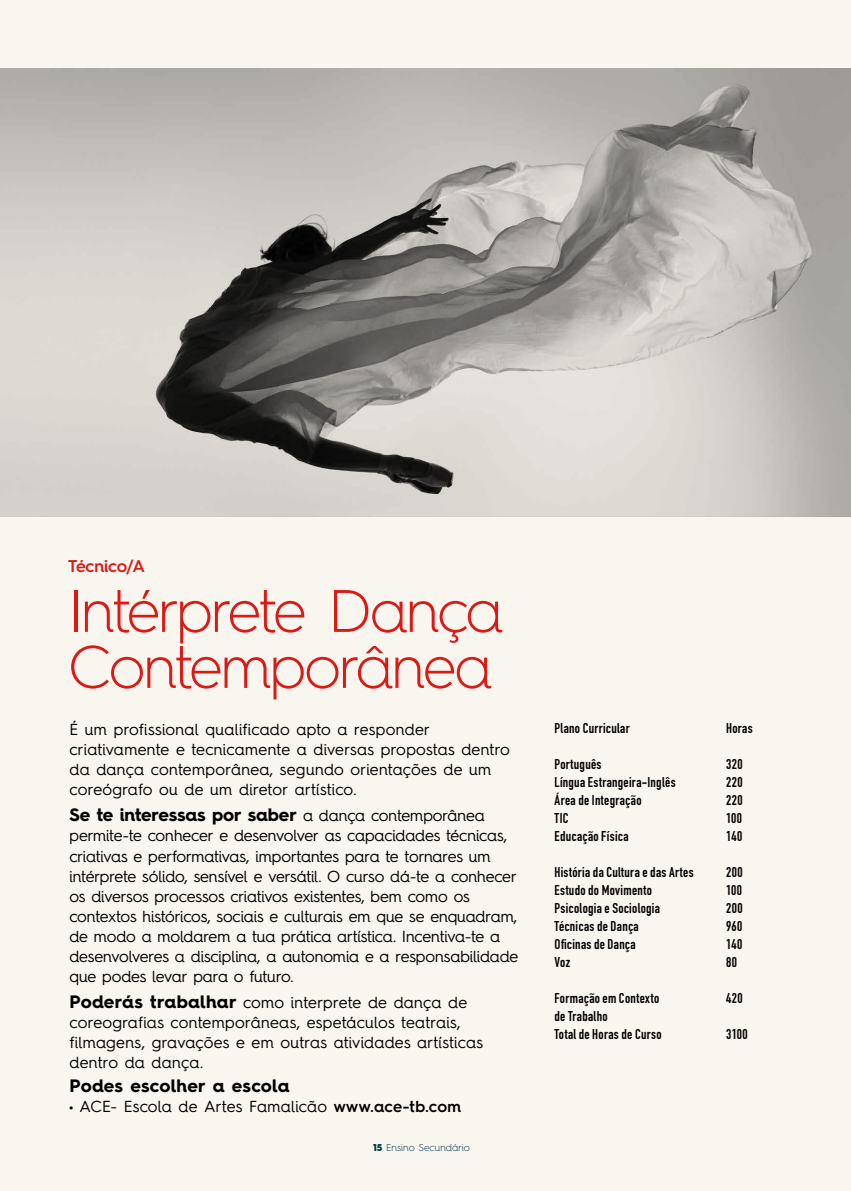
<style>
.page{position:relative;width:851px;height:1191px;background:#fff}
.page>*{position:absolute;margin:0;border:0;box-sizing:border-box;transform-origin:0 0}
.t1{font:300 60px/56px "Hurme Geometric Sans 4";letter-spacing:-.04em;color:#db1a16}
.t2{font:700 18px "Hurme Geometric Sans 4";letter-spacing:-.005em;color:#000}
.t3{font:600 17px "Hurme Geometric Sans 4";letter-spacing:-.015em;color:#db1a16}
.t4{font:16px/20px "Hurme Geometric Sans 4";letter-spacing:-.005em;color:#000}
.t5{font:700 14px/18px "DIN Condensed";letter-spacing:.02em;color:#000}
.t6{font:300 10px "Hurme Geometric Sans 4";color:#003c51}
.s1{font-weight:400;font-size:16px}
.s2{font-weight:700;font-size:18px}
.s3{font-weight:900}
.s4{font-weight:600}
</style>
<div class="page">
<div style="left:0;top:0;width:850px;height:1191px;background:#f9f5ef"></div>
<img style="left:0;top:68px;width:850px;height:448px">
<p class="t3" style="left:68px;top:554px;width:78px">Técnico/A</p>
<h1 class="t1" style="left:68px;top:582px;width:437px">Intérprete Dança<br>Contemporânea</h1>
<p class="t4" style="left:69px;top:719px;width:442px">É um profissional qualificado apto a responder criativamente e tecnicamente a diversas propostas dentro da dança contemporânea, segundo orientações de um coreógrafo ou de um diretor artístico.</p>
<p class="t2" style="left:69px;top:802px;width:417px">Se te interessas por saber <span class="s1">a dança contemporânea</span></p>
<p class="t4" style="left:69px;top:825px;width:450px">permite-te conhecer e desenvolver as capacidades técnicas, criativas e performativas, importantes para te tornares um intérprete sólido, sensível e versátil. O curso dá-te a conhecer os diversos processos criativos existentes, bem como os contextos históricos, sociais e culturais em que se enquadram, de modo a moldarem a tua prática artística. Incentiva-te a desenvolveres a disciplina, a autonomia e a responsabilidade que podes levar para o futuro.</p>
<p class="t4" style="left:69px;top:991px;width:415px"><span class="s2">Poderás trabalhar</span> como interprete de dança de coreografias contemporâneas, espetáculos teatrais, filmagens, gravações e em outras atividades artísticas dentro da dança.</p>
<p class="t2" style="left:69px;top:1072px;width:222px">Podes escolher a escola</p>
<p class="t4" style="left:69px;top:1095px;width:393px"><span class="s3">·</span> ACE- Escola de Artes Famalicão <span class="s4">www.ace-tb.com</span></p>
<p class="t6" style="left:373px;top:1140px;width:98px"><span class="s3">15</span> Ensino Secundário</p>
<p class="t5" style="left:554px;top:719px;width:77px">Plano Curricular</p>
<p class="t5" style="left:554px;top:755px;width:123px">Português<br>Língua Estrangeira-Inglês<br>Área de Integração<br>TIC<br>Educação Física</p>
<p class="t5" style="left:554px;top:863px;width:141px">História da Cultura e das Artes<br>Estudo do Movimento<br>Psicologia e Sociologia<br>Técnicas de Dança<br>Oficinas de Dança<br>Voz</p>
<p class="t5" style="left:554px;top:989px;width:109px">Formação em Contexto de Trabalho<br>Total de Horas de Curso</p>
<p class="t5" style="left:726px;top:719px;width:28px">Horas</p>
<p class="t5" style="left:726px;top:755px;width:18px;text-align:justify">320<br>220<br>220<br>100<br>140</p>
<p class="t5" style="left:726px;top:863px;width:18px;text-align:justify">200<br>100<br>200<br>960<br>140<br>80</p>
<p class="t5" style="left:726px;top:989px;width:18px">420</p>
<p class="t5" style="left:726px;top:1025px;width:23px">3100</p>
</div>
